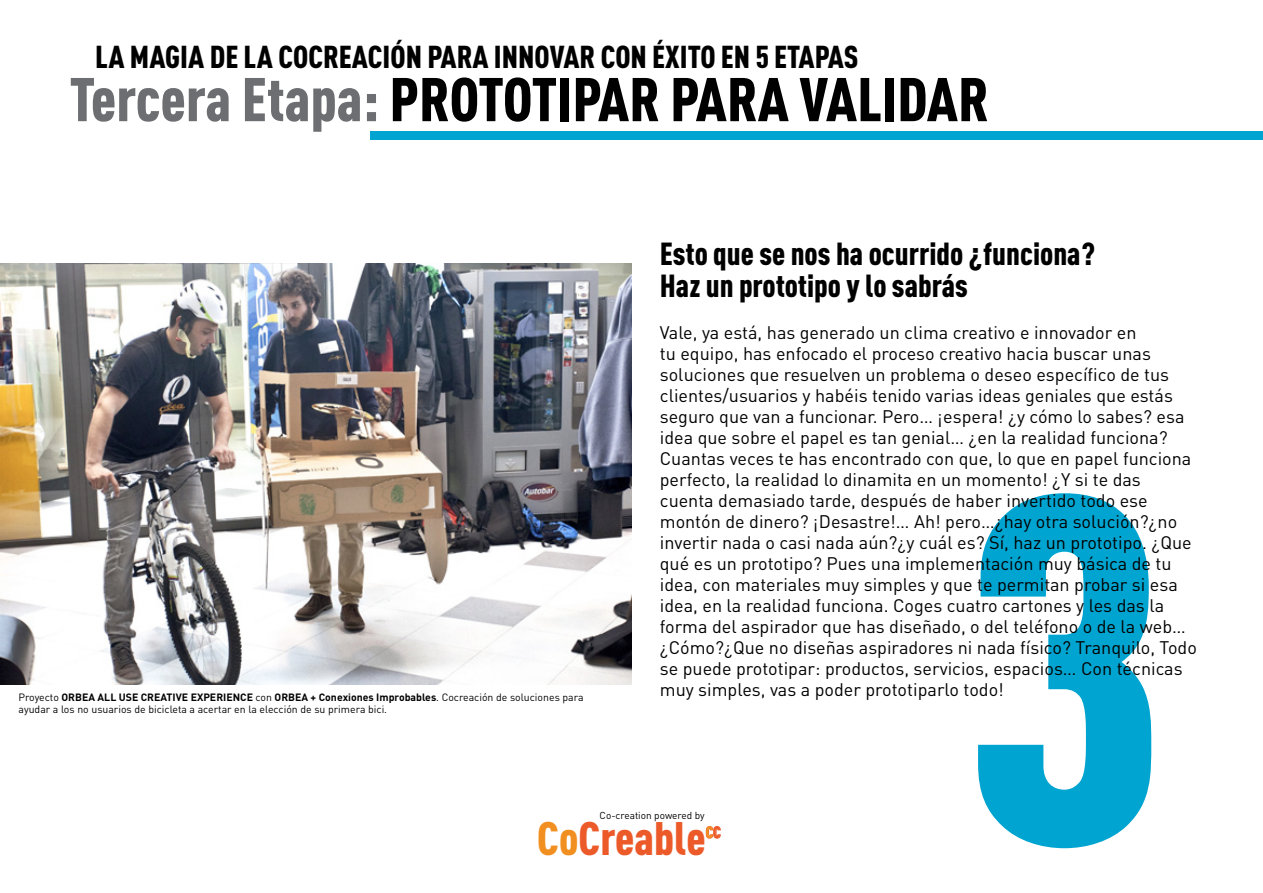
<style>
.page{position:relative;width:1263px;height:893px;background:#fff}
.page>*{position:absolute;margin:0;border:0;box-sizing:border-box;transform-origin:0 0}
.t1{font:900 487.5px "DIN Cond";color:#00a4d0}
.t2{font:900 60.75px "DIN Cond";color:#000}
.t3{font:900 46.2px "DIN Cond";color:#ec5a29}
.t4{font:900 31.5px/31.5px "DIN Cond";color:#000}
.t5{font:900 31.35px "DIN Cond";color:#000}
.t6{font:18px/21px "DIN";color:#000}
.t7{font:900 15.9px "DIN Cond";color:#f18f20}
.t8{font:10.5px/12px "DIN";color:#000}
.t9{font:10.05px "DIN";color:#000}
.s1{color:#6d6e71}
.s2{font-weight:700}
.s3{color:#f18f20}
.s4{color:#ec5a29}
</style>
<div class="page">
<svg style="left:706px;top:826px;width:15px;height:12px"></svg>
<div style="left:370px;top:131px;width:893px;height:9px;background:#00a4d0"></div>
<img style="left:0;top:264px;width:631px;height:421px">
<h3 class="t5" style="left:95px;top:37px;width:765px">LA MAGIA DE LA COCREACIÓN PARA INNOVAR CON ÉXITO EN 5 ETAPAS</h3>
<h2 class="t2" style="left:70px;top:61px;width:921px"><span class="s1">Tercera Etapa:</span> PROTOTIPAR PARA VALIDAR</h2>
<h3 class="t4" style="left:660px;top:237px;width:437px">Esto que se nos ha ocurrido ¿funciona?<br>Haz un prototipo y lo sabrás</h3>
<p class="t6" style="left:660px;top:321px;width:539px">Vale, ya está, has generado un clima creativo e innovador en<br>tu equipo, has enfocado el proceso creativo hacia buscar unas soluciones que resuelven un problema o deseo específico de tus clientes/usuarios y habéis tenido varias ideas geniales que estás seguro que van a funcionar. Pero… ¡espera! ¿y cómo lo sabes? esa idea que sobre el papel es tan genial… ¿en la realidad funciona?<br>Cuantas veces te has encontrado con que, lo que en papel funciona perfecto, la realidad lo dinamita en un momento! ¿Y si te das cuenta demasiado tarde, después de haber invertido todo ese montón de dinero? ¡Desastre!… Ah! pero…¿hay otra solución?¿no invertir nada o casi nada aún?¿y cuál es? Sí, haz un prototipo. ¿Que qué es un prototipo? Pues una implementación muy básica de tu idea, con materiales muy simples y que te permitan probar si esa idea, en la realidad funciona. Coges cuatro cartones y les das la forma del aspirador que has diseñado, o del teléfono o de la web… ¿Cómo?¿Que no diseñas aspiradores ni nada físico? Tranquilo, Todo se puede prototipar: productos, servicios, espacios… Con técnicas muy simples, vas a poder prototiparlo todo!</p>
<h1 class="t1" style="left:960px;top:365px;width:208px">3</h1>
<p class="t8" style="left:19px;top:691px;width:566px">Proyecto <span class="s2">ORBEA ALL USE CREATIVE EXPERIENCE</span> con <span class="s2">ORBEA + Conexiones Improbables</span>. Cocreación de soluciones para ayudar a los no usuarios de bicicleta a acertar en la elección de su primera bici.</p>
<p class="t9" style="left:600px;top:809px;width:107px">Co-creation powered by</p>
<h3 class="t3" style="left:537px;top:810px;width:170px"><span class="s3">Co</span>Creable</h3>
<p class="t7" style="left:706px;top:822px;width:17px">C<span class="s4">C</span></p>
</div>
